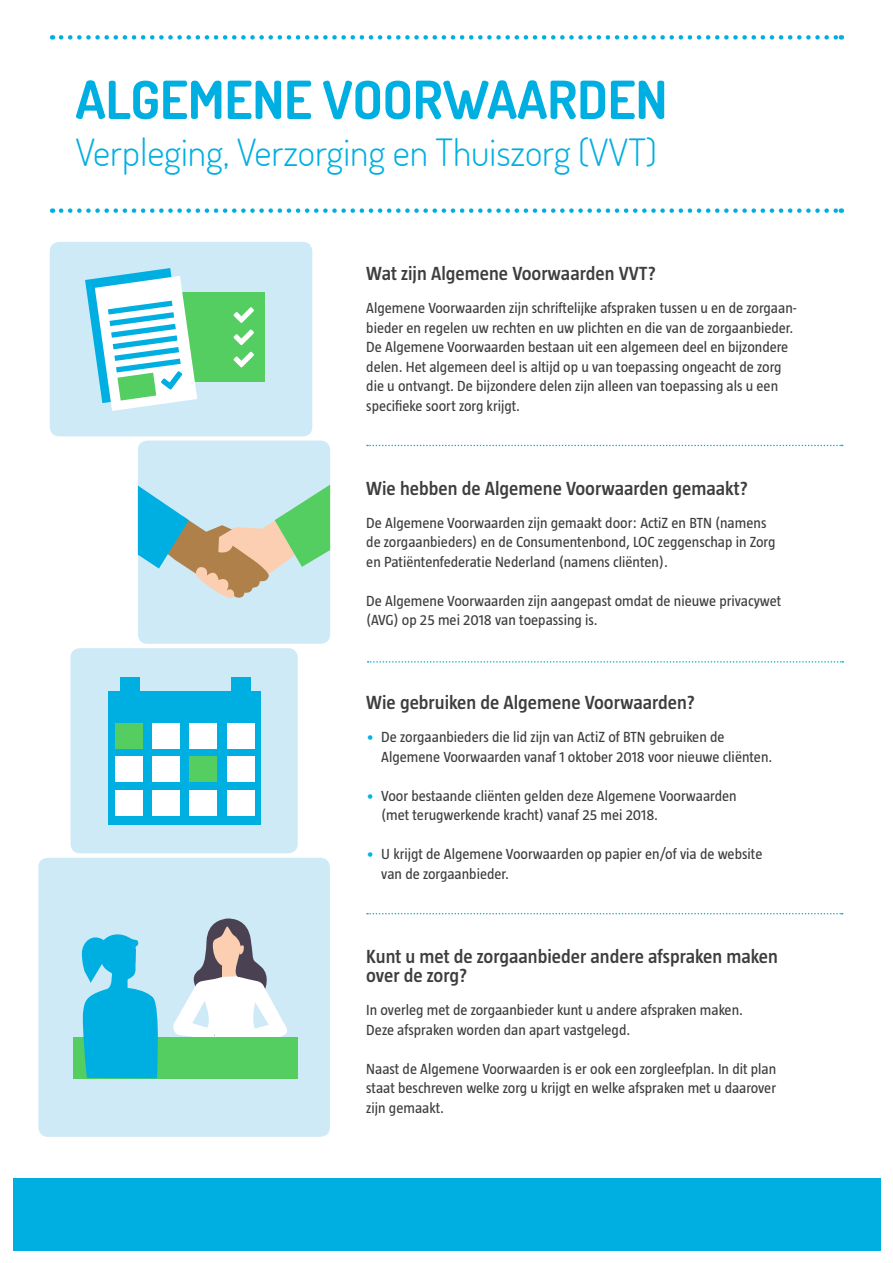
<style>
.page{position:relative;width:893px;height:1263px;background:#fff}
.page>*{position:absolute;margin:0;border:0;box-sizing:border-box;transform-origin:0 0}
.t1{font:700 52.5px "Dosis";color:#00afe1}
.t2{font:300 37.5px "Dosis";color:#00afe1}
.t3{font:600 19.5px/19.5px "Taz";color:#3e3e3f}
.t4{font:15px/19.5px "Taz";color:#3e3e3f}
.s1{color:#00b5e4}
</style>
<div class="page">
<div style="left:49px;top:241px;width:264px;height:196px;background:#cfeaf7;border-radius:10px"></div>
<div style="left:48px;top:240px;width:266px;height:198px;border:2px solid #fff;border-radius:10px"></div>
<svg style="left:61px;top:208px;width:781px;height:5px"></svg>
<svg style="left:61px;top:35px;width:781px;height:5px"></svg>
<div style="left:137px;top:440px;width:194px;height:205px;background:#cfeaf7;border-radius:10px"></div>
<svg style="left:139px;top:485px;width:190px;height:114px"></svg>
<div style="left:136px;top:439px;width:196px;height:206px;border:2px solid #fff;border-radius:10px"></div>
<div style="left:70px;top:647px;width:228px;height:207px;background:#cfeaf7;border-radius:10px"></div>
<div style="left:69px;top:647px;width:230px;height:208px;border:2px solid #fff;border-radius:10px"></div>
<div style="left:108px;top:691px;width:153px;height:133px;background:#00afe1"></div>
<div style="left:115px;top:723px;width:27px;height:26px;background:#54ce61"></div>
<div style="left:152px;top:723px;width:28px;height:26px;background:#fff"></div>
<div style="left:190px;top:723px;width:27px;height:26px;background:#fff"></div>
<div style="left:227px;top:723px;width:27px;height:26px;background:#fff"></div>
<div style="left:115px;top:757px;width:27px;height:25px;background:#fff"></div>
<div style="left:152px;top:757px;width:28px;height:25px;background:#fff"></div>
<div style="left:190px;top:757px;width:27px;height:25px;background:#54ce61"></div>
<div style="left:227px;top:757px;width:27px;height:25px;background:#fff"></div>
<div style="left:115px;top:790px;width:27px;height:26px;background:#fff"></div>
<div style="left:152px;top:790px;width:28px;height:26px;background:#fff"></div>
<div style="left:190px;top:790px;width:27px;height:26px;background:#fff"></div>
<div style="left:227px;top:790px;width:27px;height:26px;background:#fff"></div>
<div style="left:231px;top:678px;width:19px;height:36px;background:#00afe1"></div>
<div style="left:120px;top:678px;width:20px;height:36px;background:#00afe1"></div>
<div style="left:13px;top:1178px;width:867px;height:72px;background:#00afe1"></div>
<div style="left:38px;top:857px;width:293px;height:280px;background:#cfeaf7;border-radius:10px"></div>
<div style="left:37px;top:856px;width:294px;height:282px;border:2px solid #fff;border-radius:10px"></div>
<svg style="left:367px;top:445px;width:476px;height:1px"></svg>
<svg style="left:368px;top:661px;width:475px;height:2px"></svg>
<svg style="left:367px;top:913px;width:476px;height:1px"></svg>
<svg style="left:173px;top:918px;width:114px;height:119px"></svg>
<div style="left:74px;top:1037px;width:224px;height:41px;background:#54ce61"></div>
<svg style="left:82px;top:934px;width:76px;height:144px"></svg>
<div style="left:161px;top:293px;width:103px;height:89px;background:#54ce61"></div>
<svg style="left:85px;top:268px;width:112px;height:143px"></svg>
<svg style="left:234px;top:307px;width:20px;height:16px"></svg>
<svg style="left:234px;top:329px;width:20px;height:16px"></svg>
<svg style="left:234px;top:352px;width:20px;height:15px"></svg>
<p class="t1" style="left:75px;top:66px;width:593px">ALGEMENE VOORWAARDEN</p>
<p class="t2" style="left:75px;top:127px;width:583px">Verpleging, Verzorging en Thuiszorg (VVT)</p>
<p class="t3" style="left:366px;top:264px;width:291px">Wat zijn Algemene Voorwaarden VVT?</p>
<p class="t4" style="left:366px;top:298px;width:432px">Algemene Voorwaarden zijn schriftelijke afspraken tussen u en de zorgaan&shy;bieder en regelen uw rechten en uw plichten en die van de zorgaanbieder.<br>De Algemene Voorwaarden bestaan uit een algemeen deel en bijzondere delen. Het algemeen deel is altijd op u van toepassing ongeacht de zorg die u ontvangt. De bijzondere delen zijn alleen van toepassing als u een specifieke soort zorg krijgt.</p>
<p class="t3" style="left:366px;top:478px;width:383px">Wie hebben de Algemene Voorwaarden gemaakt?</p>
<p class="t4" style="left:366px;top:513px;width:411px">De Algemene Voorwaarden zijn gemaakt door: ActiZ en BTN (namens de zorgaanbieders) en de Consumentenbond, LOC zeggenschap in Zorg en Patiëntenfederatie Nederland (namens cliënten).</p>
<p class="t4" style="left:366px;top:591px;width:416px">De Algemene Voorwaarden zijn aangepast omdat de nieuwe privacywet (AVG) op 25 mei 2018 van toepassing is.</p>
<p class="t3" style="left:366px;top:693px;width:330px">Wie gebruiken de Algemene Voorwaarden?</p>
<p class="t4" style="left:381px;top:727px;width:393px;text-indent:-15px"><span class="s1">•</span> De zorgaanbieders die lid zijn van ActiZ of BTN gebruiken de<br>Algemene Voorwaarden vanaf 1 oktober 2018 voor nieuwe cliënten.</p>
<p class="t4" style="left:381px;top:786px;width:357px;text-indent:-15px"><span class="s1">•</span> Voor bestaande cliënten gelden deze Algemene Voorwaarden (met terugwerkende kracht) vanaf 25 mei 2018.</p>
<p class="t4" style="left:381px;top:844px;width:383px;text-indent:-15px"><span class="s1">•</span> U krijgt de Algemene Voorwaarden op papier en/of via de website van de zorgaanbieder.</p>
<p class="t3" style="left:366px;top:946px;width:413px">Kunt u met de zorgaanbieder andere afspraken maken over de zorg?</p>
<p class="t4" style="left:366px;top:1000px;width:378px">In overleg met de zorgaanbieder kunt u andere afspraken maken.<br>Deze afspraken worden dan apart vastgelegd.</p>
<p class="t4" style="left:366px;top:1059px;width:411px;text-align:justify">Naast de Algemene Voorwaarden is er ook een zorgleefplan. In dit plan staat beschreven welke zorg u krijgt en welke afspraken met u daarover zijn gemaakt.</p>
</div>
